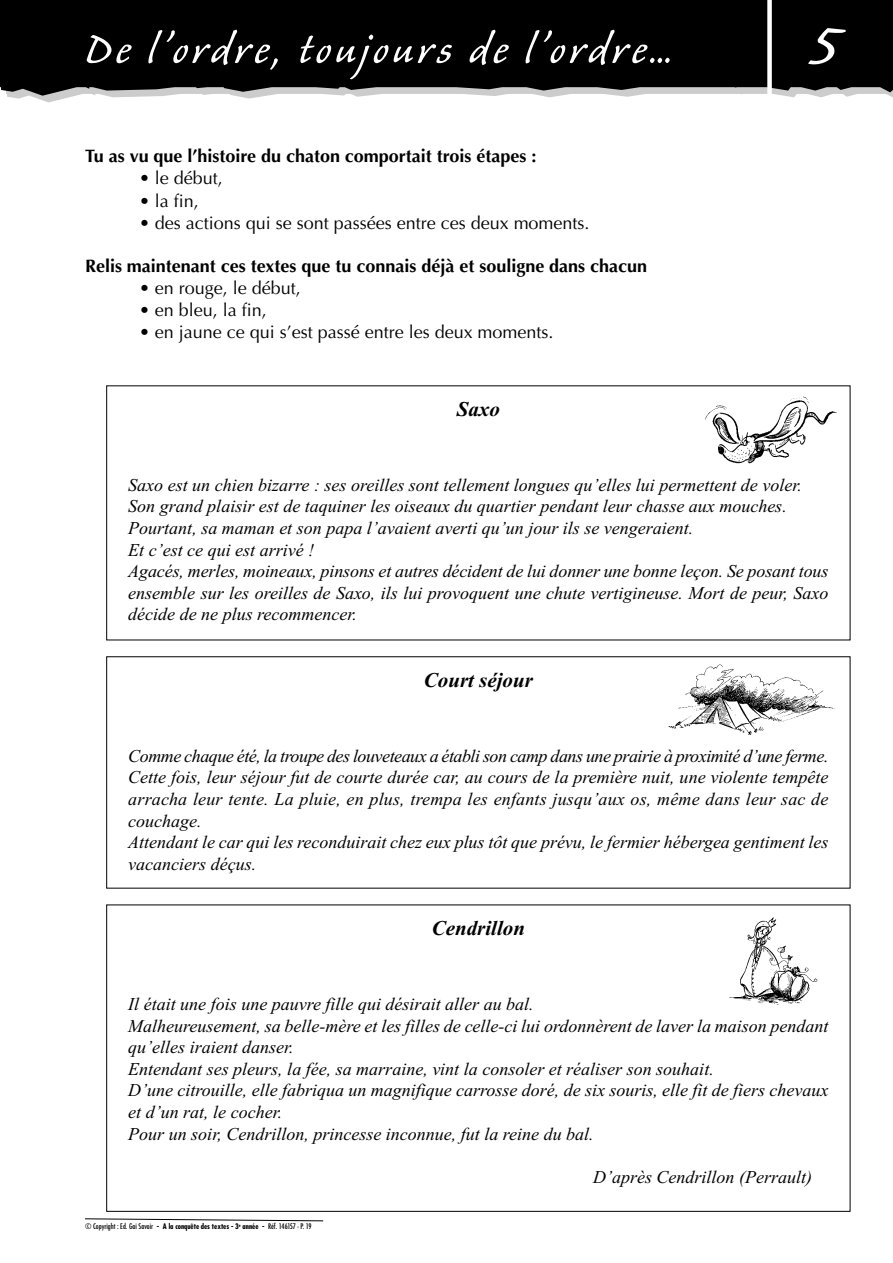
<style>
.page{position:relative;width:893px;height:1263px;background:#fff}
.page>*{position:absolute;margin:0;border:0;box-sizing:border-box;transform-origin:0 0}
.t1{font:52.5px "Caliban";letter-spacing:.075em;color:#fff}
.t2{font:italic 700 21px "Times New Roman";color:#000}
.t3{font:italic 18px/21.6px "Times New Roman";color:#000}
.t4{font:18px "Optima";color:#000}
.t5{font:700 18px "Optima";color:#000}
.t6{font:500 condensed 7.5px "Futura";color:#000}
.s1{font-weight:700}
</style>
<div class="page">
<svg style="left:0;top:0;width:893px;height:96px;background:#111"></svg>
<svg style="left:85px;top:1218px;width:239px;height:3px"></svg>
<div style="left:767px;top:0;width:5px;height:100px;background:#fff"></div>
<img style="left:705px;top:396px;width:132px;height:68px">
<img style="left:729px;top:917px;width:89px;height:88px">
<img style="left:668px;top:664px;width:167px;height:71px">
<div style="left:808px;top:27px;width:38px;height:40px;background:#000"></div>
<h1 class="t1" style="left:85px;top:31px;width:590px">De l’ordre, toujours de l’ordre…</h1>
<p class="t5" style="left:85px;top:149px;width:453px">Tu as vu que l’histoire du chaton comportait trois étapes :</p>
<p class="t4" style="left:139px;top:171px;width:85px">• le début,</p>
<p class="t4" style="left:139px;top:193px;width:61px">• la fin,</p>
<p class="t4" style="left:139px;top:215px;width:452px">• des actions qui se sont passées entre ces deux moments.</p>
<p class="t5" style="left:85px;top:258px;width:563px">Relis maintenant ces textes que tu connais déjà et souligne dans chacun</p>
<p class="t4" style="left:139px;top:281px;width:163px">• en rouge, le début,</p>
<p class="t4" style="left:139px;top:303px;width:129px">• en bleu, la fin,</p>
<p class="t4" style="left:139px;top:325px;width:416px">• en jaune ce qui s’est passé entre les deux moments.</p>
<p class="t2" style="left:457px;top:396px;width:45px">Saxo</p>
<p class="t3" style="left:128px;top:474px;width:702px">Saxo est un chien bizarre : ses oreilles sont tellement longues qu’elles lui permettent de voler.<br>Son grand plaisir est de taquiner les oiseaux du quartier pendant leur chasse aux mouches.<br>Pourtant, sa maman et son papa l’avaient averti qu’un jour ils se vengeraient.<br>Et c’est ce qui est arrivé !<br>Agacés, merles, moineaux, pinsons et autres décident de lui donner une bonne leçon. Se posant tous ensemble sur les oreilles de Saxo, ils lui provoquent une chute vertigineuse. Mort de peur, Saxo décide de ne plus recommencer.</p>
<p class="t2" style="left:424px;top:667px;width:111px">Court séjour</p>
<p class="t3" style="left:128px;top:745px;width:702px">Comme chaque été, la troupe des louveteaux a établi son camp dans une prairie à proximité d’une ferme.<br>Cette fois, leur séjour fut de courte durée car, au cours de la première nuit, une violente tempête arracha leur tente. La pluie, en plus, trempa les enfants jusqu’aux os, même dans leur sac de couchage.<br>Attendant le car qui les reconduirait chez eux plus tôt que prévu, le fermier hébergea gentiment les vacanciers déçus.</p>
<p class="t2" style="left:432px;top:915px;width:95px">Cendrillon</p>
<p class="t3" style="left:128px;top:993px;width:702px">Il était une fois une pauvre fille qui désirait aller au bal.<br>Malheureusement, sa belle-mère et les filles de celle-ci lui ordonnèrent de laver la maison pendant qu’elles iraient danser.<br>Entendant ses pleurs, la fée, sa marraine, vint la consoler et réaliser son souhait.<br>D’une citrouille, elle fabriqua un magnifique carrosse doré, de six souris, elle fit de fiers chevaux et d’un rat, le cocher.<br>Pour un soir, Cendrillon, princesse inconnue, fut la reine du bal.</p>
<p class="t3" style="left:593px;top:1166px;width:220px">D’après Cendrillon (Perrault)</p>
<p class="t6" style="left:85px;top:1222px;width:228px">© Copyright : Ed. Gai Savoir <span class="s1">- A la conquête des textes - 3</span><sup>e</sup> <span class="s1">année -</span> Réf. 146157 - P. 19</p>
</div>
